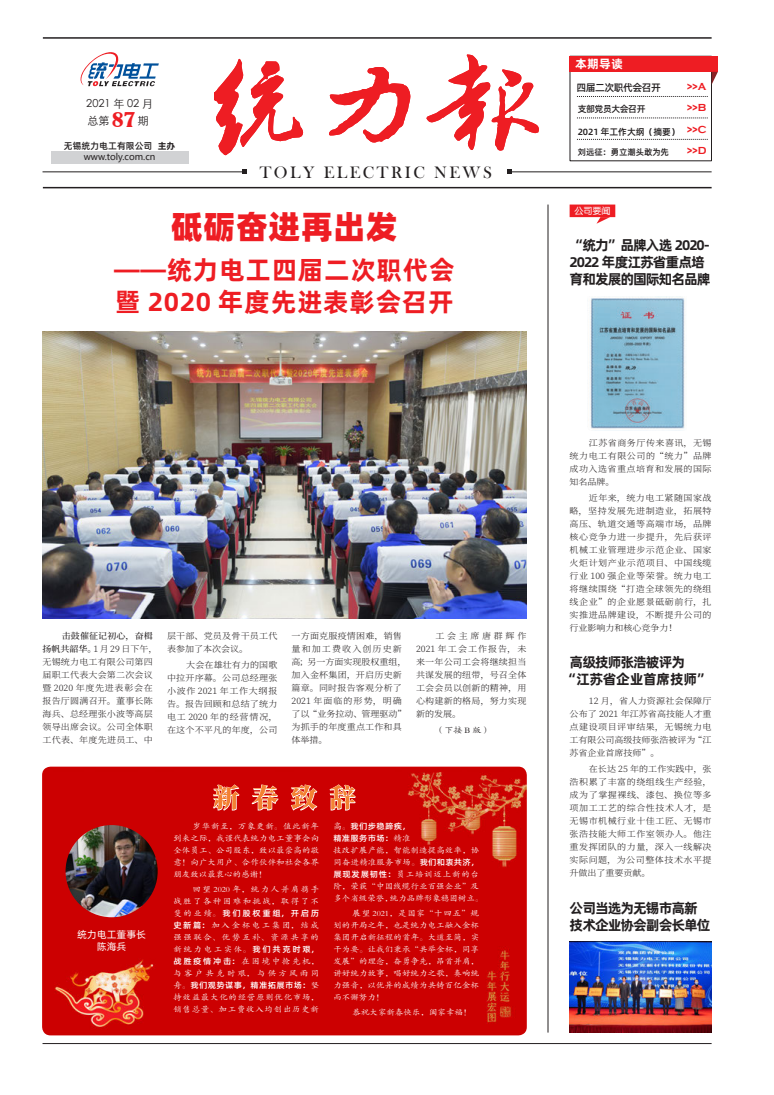
<style>
.page{position:relative;width:774px;height:1095px;background:#fff}
.page>*{position:absolute;margin:0;border:0;box-sizing:border-box;transform-origin:0 0}
.t1{font:32px "Alibaba Pu Hui Ti H";letter-spacing:.025em;color:#ee1d23}
.t2{font:26px/32px "Alibaba Pu Hui Ti B";letter-spacing:.025em;color:#ee1d23}
.t3{font:800 26px "Source Han Serif SC";color:#f48232}
.t4{font:17px "Bask Old Face";letter-spacing:.15em;color:#231f20}
.t5{font:14px/16.8px "Alibaba Pu Hui Ti B";letter-spacing:-.075em;color:#231f20}
.t6{font:14px/16.8px "Alibaba Pu Hui Ti B";letter-spacing:-.05em;color:#231f20}
.t7{font:12px "Alibaba Pu Hui Ti B";color:#fff}
.t8{font:11px "ST Xihei";color:#231f20}
.t9{font:700 10.5px "Copperplate Gothic";color:#ee1d23}
.t10{font:10px "Alibaba Pu Hui Ti R";color:#fff}
.t11{font:10px "Alibaba Pu Hui Ti M";letter-spacing:-.05em;color:#231f20}
.t12{font:9px "Alibaba Pu Hui Ti M";letter-spacing:-.01em;color:#231f20}
.t13{font:9px "Microsoft Ya Hei";color:#231f20}
.t14{font:9px "Alibaba Pu Hui Ti M";letter-spacing:-.05em;color:#231f20}
.t15{font:9px "FZY3 K GBK1 0";color:#fff}
.段落思源宋9{font:300 8.6px/13px "Source Han Serif SC";letter-spacing:.025em;color:#231f20;text-align:justify;scale:1.05 1}
.段落思源宋9-2{font:8.6px "FZKTK GBK1 0";color:#231f20;scale:1.05 1}
.t16{font:8.5px "Alibaba Pu Hui Ti M";letter-spacing:-.01em;color:#231f20}
.段落思源宋9-3{font:8.1px/12px "FZKTK GBK1 0";letter-spacing:.01em;color:#fff;text-align:justify;scale:1.05 1}
.s1{font-family:"Bernard";font-stretch:condensed;font-size:18.7px;color:#ee1d23}
.s2{font-family:"Alibaba Pu Hui Ti B"}
.s3{font-weight:500}
.s4{font-family:"Alibaba Pu Hui Ti M"}
</style>
<div class="page">
<div style="left:51px;top:151px;width:138px;height:12px;background:#d1d2d4"></div>
<hr style="left:43px;top:1043px;width:668px;height:1px;background:#231f20">
<hr style="left:43px;top:187px;width:668px;height:1px;background:#231f20">
<hr style="left:43px;top:171px;width:202px;height:1px;background:#231f20">
<svg style="left:243px;top:170px;width:4px;height:4px"></svg>
<hr style="left:509px;top:171px;width:202px;height:1px;background:#231f20">
<svg style="left:507px;top:170px;width:4px;height:4px"></svg>
<hr style="left:43px;top:37px;width:668px;height:2px;background:#231f20">
<svg style="left:80px;top:52px;width:79px;height:34px"></svg>
<div style="left:570px;top:56px;width:148px;height:16px;background:#ee1d23"></div>
<svg style="left:711px;top:72px;width:7px;height:13px"></svg>
<svg style="left:577px;top:118px;width:131px;height:1px"></svg>
<svg style="left:577px;top:96px;width:131px;height:1px"></svg>
<svg style="left:577px;top:139px;width:131px;height:1px"></svg>
<svg style="left:329px;top:67px;width:81px;height:76px"></svg>
<svg style="left:214px;top:59px;width:89px;height:96px"></svg>
<svg style="left:426px;top:54px;width:113px;height:97px"></svg>
<svg style="left:570px;top:204px;width:45px;height:20px"></svg>
<img style="left:43px;top:332px;width:483px;height:286px">
<hr style="left:548px;top:204px;width:1px;height:828px;background:#231f20">
<img style="left:42px;top:766px;width:485px;height:269px">
<svg style="left:210px;top:783px;width:30px;height:28px"></svg>
<svg style="left:251px;top:783px;width:28px;height:28px"></svg>
<svg style="left:289px;top:783px;width:29px;height:28px"></svg>
<svg style="left:329px;top:783px;width:27px;height:28px"></svg>
<img style="left:66px;top:824px;width:92px;height:93px;border-radius:46px">
<img style="left:590px;top:296px;width:95px;height:133px">
<img style="left:570px;top:941px;width:141px;height:91px">
<p class="t8" style="left:86px;top:95px;width:68px">2021 年 02 月</p>
<p class="t8" style="left:87px;top:112px;width:63px">总第 <span class="s1">87</span>期</p>
<p class="t12" style="left:64px;top:139px;width:113px">无锡统力电工有限公司 <span class="s2">主办</span></p>
<p class="t13" style="left:84px;top:150px;width:73px">www.toly.com.cn</p>
<p class="t4" style="left:260px;top:162px;width:234px">TOLY ELECTRIC NEWS</p>
<p class="t1" style="left:171px;top:201px;width:228px">砥砺奋进再出发</p>
<p class="t2" style="left:114px;top:253px;width:342px">——统力电工四届二次职代会暨 2020 年度先进表彰会召开</p>
<p class="t7" style="left:575px;top:54px;width:49px">本期导读</p>
<p class="t11" style="left:576px;top:79px;width:86px">四届二次职代会召开</p>
<p class="t12" style="left:578px;top:124px;width:103px">2021 年工作大纲（摘要）</p>
<p class="t14" style="left:578px;top:101px;width:69px">支部党员大会召开</p>
<p class="t16" style="left:578px;top:145px;width:93px">刘远征：勇立潮头敢为先</p>
<p class="t9" style="left:687px;top:81px;width:21px">&gt;&gt;A</p>
<p class="t9" style="left:687px;top:102px;width:20px">&gt;&gt;B</p>
<p class="t9" style="left:687px;top:123px;width:21px">&gt;&gt;C</p>
<p class="t9" style="left:687px;top:145px;width:21px">&gt;&gt;D</p>
<p class="t15" style="left:574px;top:206px;width:37px">公司要闻</p>
<p class="t5" style="left:570px;top:236px;width:143px">“统力”品牌入选 2020-<br>2022 年度江苏省重点培育和发展的国际知名品牌</p>
<p class="段落思源宋9" style="left:43px;top:629px;width:111px;text-align:left;text-indent:19px"><span class="s3">击鼓催征记初心，奋楫扬帆共韶华。</span>1 月 29 日下午，无锡统力电工有限公司第四届职工代表大会第二次会议暨 2020 年度先进表彰会在报告厅圆满召开。董事长陈海兵、总经理张小波等高层领导出席会议。公司全体职工代表、年度先进员工、中</p>
<p class="段落思源宋9" style="left:167px;top:629px;width:107px">层干部、党员及骨干员工代表参加了本次会议。</p>
<p class="段落思源宋9" style="left:167px;top:658px;width:107px;text-indent:19px">大会在雄壮有力的国歌中拉开序幕。公司总经理张小波作 2021 年工作大纲报告。报告回顾和总结了统力电工 2020 年的经营情况，在这个不平凡的年度，公司</p>
<p class="段落思源宋9" style="left:291px;top:629px;width:111px;text-align:left">一方面克服疫情困难，销售量和加工费收入创历史新高；另一方面实现股权重组，加入金杯集团，开启历史新篇章。同时报告客观分析了<br>2021 年面临的形势，明确了以“业务拉动、管理驱动”为抓手的年度重点工作和具体举措。</p>
<p class="段落思源宋9" style="left:416px;top:629px;width:107px;text-indent:19px">工会主席唐群辉作2021 年工会工作报告，未来一年公司工会将继续担当共谋发展的纽带，号召全体工会会员以创新的精神，用心构建新的格局，努力实现新的发展。</p>
<p class="段落思源宋9-2" style="left:435px;top:725px;width:54px">（下接 B 版）</p>
<p class="t10" style="left:77px;top:927px;width:70px">统力电工董事长</p>
<p class="t10" style="left:97px;top:939px;width:31px">陈海兵</p>
<p class="t3" style="left:213px;top:783px;width:144px">新 春 致 辞</p>
<p class="段落思源宋9-3" style="left:173px;top:820px;width:140px;text-indent:19px">岁华新至，万象更新。值此新年到来之际，我谨代表统力电工董事会向全体员工、公司股东，致以最崇高的敬意！向广大用户、合作伙伴和社会各界朋友致以最衷心的感谢！</p>
<p class="段落思源宋9-3" style="left:173px;top:883px;width:140px;text-indent:19px">回望 2020 年，统力人并肩携手战胜了各种困难和挑战，取得了不斐的业绩。<span class="s4">我们股权重组，开启历史新篇：</span>加入金杯电工集团，结成强强联合、优势互补、资源共享的新统力电工实体。<span class="s4">我们共克时艰，战胜疫情冲击：</span>在困境中抢先机，与客户共克时艰，与供方风雨同舟。<span class="s4">我们观势谋事，精准拓展市场：</span>坚持效益最大化的经营原则优化市场，销售总量、加工费收入均创出历史新</p>
<p class="段落思源宋9-3" style="left:333px;top:820px;width:144px;text-align:left">高。<span class="s4">我们步稳蹄疾，<br>精准服务市场：</span>精准<br>技改扩展产能，智能制造提高效率，协同奋进精准服务市场。<span class="s4">我们和衷共济，展现发展韧性：</span>员工培训迈上新的台阶，荣获“中国线缆行业百强企业”及多个省级荣誉，统力品牌形象稳固树立。</p>
<p class="段落思源宋9-3" style="left:333px;top:907px;width:140px;text-indent:19px">展望 2021，是国家“十四五”规划的开局之年，也是统力电工融入金杯集团开启新征程的首年。大道至简，实干为要。让我们秉承“共举金杯，同享发展”的理念，奋勇争先，昂首并肩，讲好统力故事，唱好统力之歌，奏响统力强音，以优异的成绩为共铸百亿金杯而不懈努力！</p>
<p class="段落思源宋9-3" style="left:353px;top:1006px;width:115px">恭祝大家新春快乐，阖家幸福！</p>
<p class="段落思源宋9" style="left:570px;top:436px;width:137px;text-indent:19px">江苏省商务厅传来喜讯，无锡统力电工有限公司的“统力”品牌成功入选省重点培育和发展的国际知名品牌。</p>
<p class="段落思源宋9" style="left:570px;top:491px;width:137px;text-indent:19px">近年来，统力电工紧随国家战略，坚持发展先进制造业，拓展特高压、轨道交通等高端市场，品牌核心竞争力进一步提升，先后获评机械工业管理进步示范企业、国家火炬计划产业示范项目、中国线缆行业 100 强企业等荣誉。统力电工将继续围绕“打造全球领先的绕组线企业”的企业愿景砥砺前行，扎实推进品牌建设，不断提升公司的行业影响力和核心竞争力！</p>
<p class="t6" style="left:563px;top:653px;width:150px;text-indent:7px">高级技师张浩被评为<br>“江苏省企业首席技师”</p>
<p class="段落思源宋9" style="left:570px;top:694px;width:137px;text-indent:19px">12 月，省人力资源社会保障厅公布了 2021 年江苏省高技能人才重点建设项目评审结果，无锡统力电工有限公司高级技师张浩被评为“江苏省企业首席技师”。</p>
<p class="段落思源宋9" style="left:570px;top:762px;width:137px;text-indent:19px">在长达 25 年的工作实践中，张浩积累了丰富的绕组线生产经验，成为了掌握裸线、漆包、换位等多项加工工艺的综合性技术人才，是无锡市机械行业十佳工匠、无锡市张浩技能大师工作室领办人。他注重发挥团队的力量，深入一线解决实际问题，为公司整体技术水平提升做出了重要贡献。</p>
<p class="t5" style="left:570px;top:898px;width:143px">公司当选为无锡市高新技术企业协会副会长单位</p>
</div>
